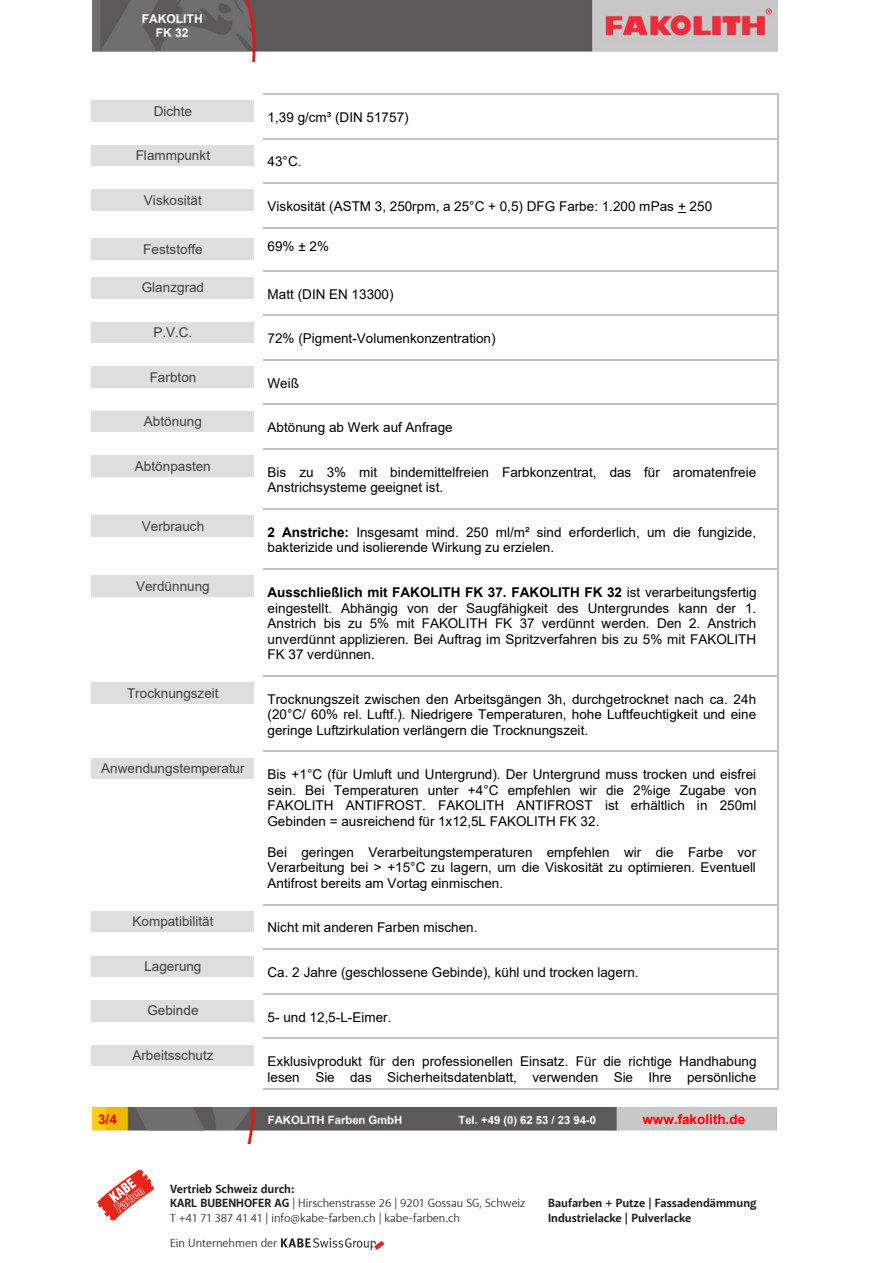
<style>
.page{position:relative;width:893px;height:1263px;background:#fff}
.page>*{position:absolute;margin:0;border:0;box-sizing:border-box;transform-origin:0 0}
.t1{font:13.5px/15.6px "Arial";letter-spacing:.005em;color:#000;text-align:justify}
.t2{font:13.5px "Arial";letter-spacing:.005em;color:#404040}
.t3{font:700 13.5px "Arial";color:#f00}
.t4{font:12px "Akagi Pro";color:#231f20}
.t5{font:700 12px "Akagi Pro";color:#231f20}
.t6{font:700 12px/13.8px "Arial";color:#fff;text-align:center}
.t7{font:700 11.4px "Arial";letter-spacing:-.005em;color:#fff}
.s1{font-weight:700}
</style>
<div class="page">
<svg style="left:97px;top:1169px;width:57px;height:52px"></svg>
<img style="left:281px;top:1238px;width:103px;height:12px">
<img style="left:92px;top:0;width:686px;height:62px">
<img style="left:92px;top:1108px;width:685px;height:35px">
<div style="left:92px;top:100px;width:162px;height:22px;background:#dedede"></div>
<hr style="left:263px;top:93px;width:514px;height:2px;background:#c0c0c0">
<hr style="left:777px;top:100px;width:1px;height:38px;background:#c0c0c0">
<div style="left:92px;top:145px;width:162px;height:21px;background:#dedede"></div>
<hr style="left:263px;top:138px;width:514px;height:1px;background:#c0c0c0">
<hr style="left:777px;top:145px;width:1px;height:38px;background:#c0c0c0">
<div style="left:92px;top:189px;width:162px;height:22px;background:#dedede"></div>
<hr style="left:263px;top:183px;width:514px;height:1px;background:#c0c0c0">
<hr style="left:777px;top:189px;width:1px;height:38px;background:#c0c0c0">
<div style="left:92px;top:238px;width:162px;height:21px;background:#dedede"></div>
<hr style="left:263px;top:227px;width:514px;height:1px;background:#c0c0c0">
<hr style="left:777px;top:238px;width:1px;height:32px;background:#c0c0c0">
<div style="left:92px;top:277px;width:162px;height:21px;background:#dedede"></div>
<hr style="left:263px;top:270px;width:514px;height:1px;background:#c0c0c0">
<hr style="left:777px;top:277px;width:1px;height:38px;background:#c0c0c0">
<div style="left:92px;top:321px;width:162px;height:22px;background:#dedede"></div>
<hr style="left:263px;top:315px;width:514px;height:1px;background:#c0c0c0">
<hr style="left:777px;top:322px;width:1px;height:37px;background:#c0c0c0">
<div style="left:92px;top:366px;width:162px;height:21px;background:#dedede"></div>
<hr style="left:263px;top:359px;width:514px;height:1px;background:#c0c0c0">
<hr style="left:777px;top:366px;width:1px;height:38px;background:#c0c0c0">
<div style="left:92px;top:410px;width:162px;height:22px;background:#dedede"></div>
<hr style="left:263px;top:404px;width:514px;height:1px;background:#c0c0c0">
<hr style="left:777px;top:411px;width:1px;height:37px;background:#c0c0c0">
<div style="left:92px;top:455px;width:162px;height:21px;background:#dedede"></div>
<hr style="left:263px;top:448px;width:514px;height:1px;background:#c0c0c0">
<hr style="left:777px;top:455px;width:1px;height:53px;background:#c0c0c0">
<div style="left:92px;top:515px;width:162px;height:21px;background:#dedede"></div>
<hr style="left:263px;top:508px;width:514px;height:1px;background:#c0c0c0">
<hr style="left:777px;top:515px;width:1px;height:54px;background:#c0c0c0">
<div style="left:92px;top:575px;width:162px;height:22px;background:#dedede"></div>
<hr style="left:263px;top:569px;width:514px;height:1px;background:#c0c0c0">
<hr style="left:777px;top:575px;width:1px;height:100px;background:#c0c0c0">
<div style="left:92px;top:682px;width:162px;height:21px;background:#dedede"></div>
<hr style="left:263px;top:675px;width:514px;height:1px;background:#c0c0c0">
<hr style="left:777px;top:682px;width:1px;height:69px;background:#c0c0c0">
<div style="left:92px;top:758px;width:162px;height:21px;background:#dedede"></div>
<hr style="left:263px;top:751px;width:514px;height:1px;background:#c0c0c0">
<hr style="left:777px;top:758px;width:1px;height:146px;background:#c0c0c0">
<div style="left:92px;top:911px;width:162px;height:21px;background:#dedede"></div>
<hr style="left:263px;top:904px;width:514px;height:1px;background:#c0c0c0">
<hr style="left:777px;top:911px;width:1px;height:38px;background:#c0c0c0">
<div style="left:92px;top:955px;width:162px;height:22px;background:#dedede"></div>
<hr style="left:263px;top:949px;width:514px;height:1px;background:#c0c0c0">
<hr style="left:777px;top:955px;width:1px;height:38px;background:#c0c0c0">
<div style="left:92px;top:1000px;width:162px;height:21px;background:#dedede"></div>
<hr style="left:263px;top:993px;width:514px;height:1px;background:#c0c0c0">
<hr style="left:777px;top:1000px;width:1px;height:38px;background:#c0c0c0">
<div style="left:92px;top:1044px;width:162px;height:22px;background:#dedede"></div>
<hr style="left:263px;top:1038px;width:514px;height:1px;background:#c0c0c0">
<hr style="left:263px;top:1089px;width:514px;height:1px;background:#c0c0c0">
<hr style="left:777px;top:1045px;width:1px;height:44px;background:#c0c0c0">
<p class="t6" style="left:142px;top:12px;width:62px">FAKOLITH<br>FK 32</p>
<p class="t2" style="left:154px;top:102px;width:40px">Dichte</p>
<p class="t1" style="left:267px;top:109px;width:143px">1,39 g/cm³ (DIN 51757)</p>
<p class="t2" style="left:136px;top:146px;width:76px">Flammpunkt</p>
<p class="t1" style="left:268px;top:154px;width:35px">43°C.</p>
<p class="t2" style="left:144px;top:191px;width:59px">Viskosität</p>
<p class="t1" style="left:267px;top:198px;width:446px">Viskosität (ASTM 3, 250rpm, a 25°C + 0,5) DFG Farbe: 1.200 mPas + 250</p>
<p class="t2" style="left:143px;top:240px;width:61px">Feststoffe</p>
<p class="t1" style="left:267px;top:238px;width:63px">69% ± 2%</p>
<p class="t2" style="left:142px;top:278px;width:64px">Glanzgrad</p>
<p class="t1" style="left:267px;top:286px;width:128px">Matt (DIN EN 13300)</p>
<p class="t2" style="left:153px;top:323px;width:41px">P.V.C.</p>
<p class="t1" style="left:267px;top:330px;width:230px">72% (Pigment-Volumenkonzentration)</p>
<p class="t2" style="left:150px;top:367px;width:48px">Farbton</p>
<p class="t1" style="left:267px;top:375px;width:33px">Weiß</p>
<p class="t2" style="left:144px;top:412px;width:59px">Abtönung</p>
<p class="t1" style="left:267px;top:419px;width:187px">Abtönung ab Werk auf Anfrage</p>
<p class="t2" style="left:135px;top:457px;width:77px">Abtönpasten</p>
<p class="t1" style="left:267px;top:464px;width:490px">Bis zu 3% mit bindemittelfreien Farbkonzentrat, das für aromatenfreie<br>Anstrichsysteme geeignet ist.</p>
<p class="t2" style="left:142px;top:517px;width:64px">Verbrauch</p>
<p class="t1" style="left:267px;top:524px;width:490px"><span class="s1">2 Anstriche:</span> Insgesamt mind. 250 ml/m² sind erforderlich, um die fungizide, bakterizide und isolierende Wirkung zu erzielen.</p>
<p class="t2" style="left:136px;top:577px;width:75px">Verdünnung</p>
<p class="t1" style="left:267px;top:584px;width:491px"><span class="s1">Ausschließlich mit FAKOLITH FK 37. FAKOLITH FK 32</span> ist verarbeitungsfertig eingestellt. Abhängig von der Saugfähigkeit des Untergrundes kann der 1.<br>Anstrich bis zu 5% mit FAKOLITH FK 37 verdünnt werden. Den 2. Anstrich unverdünnt applizieren. Bei Auftrag im Spritzverfahren bis zu 5% mit FAKOLITH FK 37 verdünnen.</p>
<p class="t2" style="left:127px;top:683px;width:93px">Trocknungszeit</p>
<p class="t1" style="left:267px;top:691px;width:490px">Trocknungszeit zwischen den Arbeitsgängen 3h, durchgetrocknet nach ca. 24h (20°C/ 60% rel. Luftf.). Niedrigere Temperaturen, hohe Luftfeuchtigkeit und eine geringe Luftzirkulation verlängern die Trocknungszeit.</p>
<p class="t2" style="left:101px;top:759px;width:145px">Anwendungstemperatur</p>
<p class="t1" style="left:267px;top:767px;width:490px">Bis +1°C (für Umluft und Untergrund). Der Untergrund muss trocken und eisfrei sein. Bei Temperaturen unter +4°C empfehlen wir die 2%ige Zugabe von FAKOLITH ANTIFROST. FAKOLITH ANTIFROST ist erhältlich in 250ml Gebinden = ausreichend für 1x12,5L FAKOLITH FK 32.</p>
<p class="t1" style="left:268px;top:844px;width:490px">Bei geringen Verarbeitungstemperaturen empfehlen wir die Farbe vor Verarbeitung bei &gt; +15°C zu lagern, um die Viskosität zu optimieren. Eventuell Antifrost bereits am Vortag einmischen.</p>
<p class="t2" style="left:132px;top:912px;width:83px">Kompatibilität</p>
<p class="t1" style="left:267px;top:920px;width:212px">Nicht mit anderen Farben mischen.</p>
<p class="t2" style="left:144px;top:957px;width:59px">Lagerung</p>
<p class="t1" style="left:267px;top:964px;width:373px">Ca. 2 Jahre (geschlossene Gebinde), kühl und trocken lagern.</p>
<p class="t2" style="left:147px;top:1001px;width:53px">Gebinde</p>
<p class="t1" style="left:267px;top:1009px;width:125px">5- und 12,5-L-Eimer.</p>
<p class="t2" style="left:132px;top:1046px;width:83px">Arbeitsschutz</p>
<p class="t1" style="left:267px;top:1053px;width:491px">Exklusivprodukt für den professionellen Einsatz. Für die richtige Handhabung lesen Sie das Sicherheitsdatenblatt, verwenden Sie Ihre persönliche</p>
<p class="t3" style="left:98px;top:1109px;width:20px">3/4</p>
<p class="t7" style="left:268px;top:1112px;width:136px">FAKOLITH Farben GmbH</p>
<p class="t7" style="left:458px;top:1112px;width:139px">Tel. +49 (0) 62 53 / 23 94-0</p>
<p class="t3" style="left:642px;top:1109px;width:104px">www.fakolith.de</p>
<p class="t5" style="left:170px;top:1181px;width:126px">Vertrieb Schweiz durch:</p>
<p class="t4" style="left:170px;top:1196px;width:357px"><span class="s1">KARL BUBENHOFER AG</span> | Hirschenstrasse 26 | 9201 Gossau SG, Schweiz</p>
<p class="t5" style="left:548px;top:1196px;width:210px">Baufarben + Putze | Fassadendämmung</p>
<p class="t4" style="left:170px;top:1210px;width:292px">T +41 71 387 41 41 | info@kabe-farben.ch | kabe-farben.ch</p>
<p class="t5" style="left:548px;top:1210px;width:145px">Industrielacke | Pulverlacke</p>
<p class="t4" style="left:170px;top:1235px;width:109px">Ein Unternehmen der</p>
</div>
